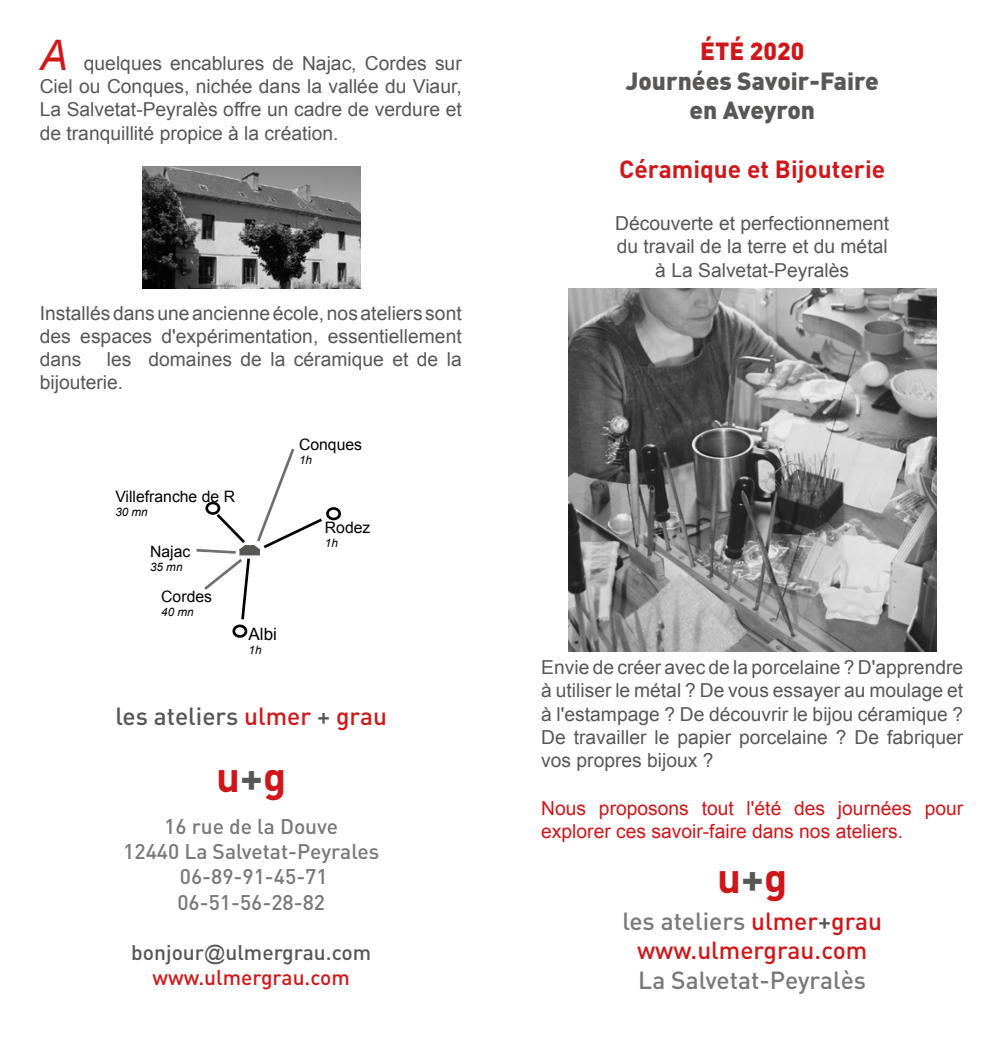
<style>
.page{position:relative;width:1003px;height:1047px;background:#fff}
.page>*{position:absolute;margin:0;border:0;box-sizing:border-box;transform-origin:0 0}
.t1{font:700 42px "DIN";color:#cd171a}
.t2{font:500 24.5px/29.4px "DIN";color:#ce191b;text-align:center}
.t3{font:900 24.5px/29.4px "DIN";color:#585756;text-align:center}
.t4{font:700 24.5px "DIN";color:#cd171a}
.t5{font:500 24.5px "DIN";color:#575756}
.t6{font:500 24.5px "DIN";color:#797978}
.t7{font:900 24.5px "DIN";color:#cd171a}
.t8{font:500 21px/25.2px "DIN";color:#797978;text-align:center}
.t9{font:500 21px/25.2px "DIN";color:#575756;text-align:center}
.t10{font:19.25px/23.1px "Arial";color:#575756;text-align:justify}
.t11{font:19.25px/23.1px "Arial";color:#cd171a}
.t12{font:19.25px/23.1px "Arial";color:#585756;text-align:center}
.t13{font:16.97px "Arial";color:#000}
.t14{font:15.75px "Arial";color:#000}
.t15{font:italic 11.72px "Arial";color:#000}
.s1{font-style:italic;font-size:42px;color:#ce191b}
.s2{color:#ce191b}
.s3{color:#575756}
.s4{font-family:"Arial";font-weight:400}
.s5{color:#797978}
.s6{color:#cd171a}
</style>
<div class="page">
<img style="left:568px;top:288px;width:368px;height:363px">
<img style="left:142px;top:166px;width:218px;height:123px">
<div style="left:232px;top:624px;width:15px;height:14px;border:3px solid #000;border-radius:50%"></div>
<div style="left:326px;top:507px;width:15px;height:13px;border:3px solid #000;border-radius:50%"></div>
<svg style="left:196px;top:448px;width:126px;height:172px"></svg>
<p class="t10" style="left:40px;top:52px;width:423px"><span class="s1">A</span> quelques encablures de Najac, Cordes sur Ciel ou Conques, nichée dans la vallée du Viaur, La Salvetat-Peyralès offre un cadre de verdure et de tranquillité propice à la création.</p>
<p class="t10" style="left:40px;top:301px;width:423px">Installés dans une ancienne école, nos ateliers sont des espaces d'expérimentation, essentiellement dans</p>
<p class="t10" style="left:40px;top:348px;width:423px;text-indent:67px">les domaines de la céramique et de la bijouterie.</p>
<p class="t14" style="left:115px;top:486px;width:121px">Villefranche de R</p>
<p class="t15" style="left:115px;top:504px;width:34px">30 mn</p>
<p class="t14" style="left:150px;top:541px;width:42px">Najac</p>
<p class="t15" style="left:150px;top:559px;width:34px">35 mn</p>
<p class="t14" style="left:161px;top:586px;width:52px">Cordes</p>
<p class="t15" style="left:161px;top:604px;width:34px">40 mn</p>
<p class="t13" style="left:248px;top:623px;width:30px">Albi</p>
<p class="t15" style="left:248px;top:642px;width:14px">1h</p>
<p class="t14" style="left:299px;top:434px;width:65px">Conques</p>
<p class="t15" style="left:299px;top:452px;width:14px">1h</p>
<p class="t14" style="left:325px;top:517px;width:47px">Rodez</p>
<p class="t15" style="left:325px;top:535px;width:14px">1h</p>
<p class="t5" style="left:115px;top:700px;width:273px">les ateliers <span class="s2">ulmer</span> + <span class="s2">grau</span></p>
<h1 class="t1" style="left:216px;top:749px;width:72px">u<span class="s3">+</span>g</h1>
<p class="t8" style="left:123px;top:813px;width:257px">16 rue de la Douve<br>12440 La Salvetat-Peyrales<br>06-89-91-45-71<br>06-51-56-28-82</p>
<p class="t9" style="left:131px;top:939px;width:241px">bonjour<span class="s4">@</span>ulmergrau.com <span class="s2">www.ulmergrau.com</span></p>
<p class="t7" style="left:700px;top:35px;width:106px">ÉTÉ 2020</p>
<p class="t3" style="left:625px;top:65px;width:254px">Journées Savoir-Faire en Aveyron</p>
<p class="t4" style="left:619px;top:153px;width:267px">Céramique et Bijouterie</p>
<p class="t12" style="left:615px;top:212px;width:275px">Découverte et perfectionnement du travail de la terre et du métal à La Salvetat-Peyralès</p>
<p class="t10" style="left:541px;top:656px;width:423px">Envie de créer avec de la porcelaine ? D'apprendre à utiliser le métal ? De vous essayer au moulage et à l'estampage ? De découvrir le bijou céramique ?<br>De travailler le papier porcelaine ? De fabriquer vos propres bijoux ?</p>
<p class="t11" style="left:541px;top:797px;width:423px">Nous proposons tout l'été des journées pour explorer ces savoir-faire dans nos ateliers.</p>
<h1 class="t1" style="left:716px;top:850px;width:72px">u<span class="s3">+</span>g</h1>
<p class="t2" style="left:622px;top:905px;width:261px"><span class="s5">les ateliers</span> <span class="s6">ulmer</span><span class="s3">+</span><span class="s6">grau </span>www.ulmergrau.com</p>
<p class="t6" style="left:638px;top:964px;width:229px">La Salvetat-Peyralès</p>
</div>
